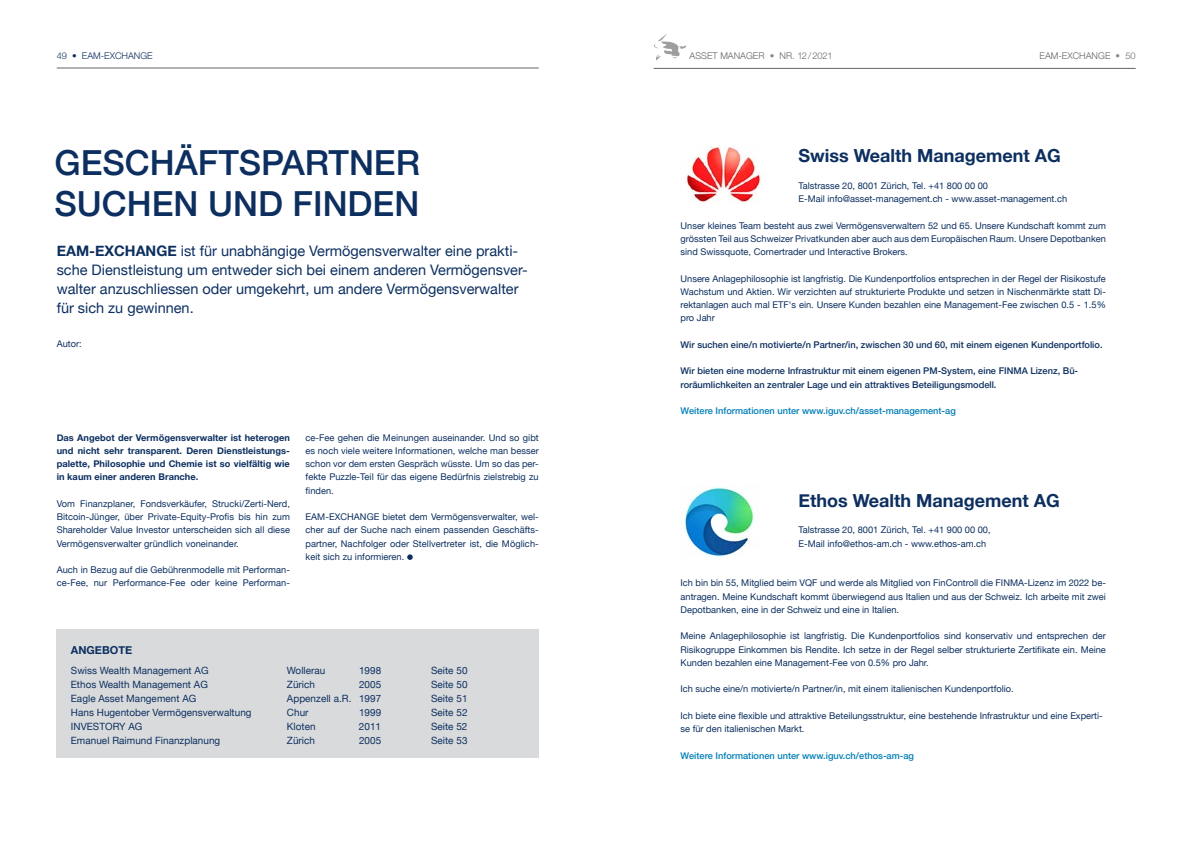
<style>
.page{position:relative;width:1191px;height:842px;background:#fff}
.page>*{position:absolute;margin:0;border:0;box-sizing:border-box;transform-origin:0 0}
.t1{font:500 34.5px/41.2px "Helvetica Neue";color:#0c2f60}
.t2{font:700 18px "Helvetica Neue";color:#0c2f60}
.t3{font:14.5px/19px "Helvetica Neue";color:#0c2f60}
.t4{font:700 11px "Helvetica Neue";color:#0c2f60}
.t5{font:10px "Helvetica Neue";letter-spacing:.005em;color:#0c2f60}
.t6{font:9.2px/13.2px "Helvetica Neue";color:#0c2f60;text-align:justify}
.t7{font:500 9.2px/13.2px "Helvetica Neue";color:#0c2f60}
.t8{font:700 9.2px/13.2px "Helvetica Neue";letter-spacing:.005em;color:#0c2f60;text-align:justify}
.t9{font:500 9.2px "Helvetica Neue";color:#007eb6}
.t10{font:300 9.2px "Helvetica Neue";color:#646567}
.t11{font:300 9.2px "Helvetica Neue";color:#0c2f60}
.s1{font-weight:700}
.s2{color:#87888a}
</style>
<div class="page">
<svg style="left:407px;top:554px;width:6px;height:6px"></svg>
<hr style="left:653px;top:68px;width:482px;height:1px;background:#646567">
<svg style="left:654px;top:34px;width:32px;height:26px"></svg>
<hr style="left:57px;top:68px;width:482px;height:1px;background:#646567">
<img style="left:684px;top:486px;width:70px;height:71px">
<img style="left:686px;top:146px;width:75px;height:57px">
<div style="left:57px;top:629px;width:482px;height:129px;background:#d9dadb"></div>
<p class="t11" style="left:57px;top:48px;width:98px">49 • EAM-EXCHANGE</p>
<h1 class="t1" style="left:55px;top:139px;width:367px">GESCHÄFTSPARTNER<br>SUCHEN UND FINDEN</h1>
<h3 class="t3" style="left:57px;top:242px;width:472px"><span class="s1">EAM-EXCHANGE</span> ist für unabhängige Vermögensverwalter eine prakti&shy;sche Dienstleistung um entweder sich bei einem anderen Vermögensver&shy;walter anzuschliessen oder umgekehrt, um andere Vermögensverwalter für sich zu gewinnen.</h3>
<p class="t6" style="left:57px;top:337px;width:27px">Autor:</p>
<p class="t8" style="left:57px;top:431px;width:235px">Das Angebot der Vermögensverwalter ist heterogen und nicht sehr transparent. Deren Dienstleistungs&shy;palette, Philosophie und Chemie ist so vielfältig wie in kaum einer anderen Branche.</p>
<p class="t6" style="left:57px;top:498px;width:235px">Vom Finanzplaner, Fondsverkäufer, Strucki/Zerti-Nerd, Bitcoin-Jünger, über Private-Equity-Profis bis hin zum Shareholder Value Investor unterscheiden sich all diese Vermögensverwalter gründlich voneinander.</p>
<p class="t6" style="left:57px;top:564px;width:235px">Auch in Bezug auf die Gebührenmodelle mit Performan&shy;ce-Fee, nur Performance-Fee oder keine Performan-</p>
<p class="t6" style="left:305px;top:431px;width:235px">ce-Fee gehen die Meinungen auseinander. Und so gibt es noch viele weitere Informationen, welche man besser schon vor dem ersten Gespräch wüsste. Um so das per&shy;fekte Puzzle-Teil für das eigene Bedürfnis zielstrebig zu finden.</p>
<p class="t6" style="left:305px;top:511px;width:235px">EAM-EXCHANGE bietet dem Vermögensverwalter, wel&shy;cher auf der Suche nach einem passenden Geschäfts&shy;partner, Nachfolger oder Stellvertreter ist, die Möglich&shy;keit sich zu informieren.</p>
<p class="t4" style="left:71px;top:641px;width:63px">ANGEBOTE</p>
<p class="t5" style="left:71px;top:663px;width:139px">Swiss Wealth Management AG</p>
<p class="t5" style="left:287px;top:663px;width:40px">Wollerau</p>
<p class="t5" style="left:359px;top:663px;width:24px">1998</p>
<p class="t5" style="left:431px;top:663px;width:38px">Seite 50</p>
<p class="t5" style="left:71px;top:677px;width:138px">Ethos Wealth Management AG</p>
<p class="t5" style="left:287px;top:677px;width:30px">Zürich</p>
<p class="t5" style="left:359px;top:677px;width:24px">2005</p>
<p class="t5" style="left:431px;top:677px;width:38px">Seite 50</p>
<p class="t5" style="left:71px;top:691px;width:127px">Eagle Asset Mangement AG</p>
<p class="t5" style="left:287px;top:691px;width:96px">Appenzell a.R. 1997</p>
<p class="t5" style="left:431px;top:691px;width:38px">Seite 51</p>
<p class="t5" style="left:71px;top:705px;width:182px">Hans Hugentober Vermögensverwaltung</p>
<p class="t5" style="left:287px;top:705px;width:23px">Chur</p>
<p class="t5" style="left:359px;top:705px;width:24px">1999</p>
<p class="t5" style="left:431px;top:705px;width:38px">Seite 52</p>
<p class="t5" style="left:71px;top:719px;width:73px">INVESTORY AG</p>
<p class="t5" style="left:287px;top:719px;width:30px">Kloten</p>
<p class="t5" style="left:359px;top:719px;width:24px">2011</p>
<p class="t5" style="left:431px;top:719px;width:38px">Seite 52</p>
<p class="t5" style="left:71px;top:733px;width:151px">Emanuel Raimund Finanzplanung</p>
<p class="t5" style="left:287px;top:733px;width:30px">Zürich</p>
<p class="t5" style="left:359px;top:733px;width:24px">2005</p>
<p class="t5" style="left:431px;top:733px;width:38px">Seite 53</p>
<p class="t10" style="left:689px;top:49px;width:145px">ASSET MANAGER <span class="s2">•</span> NR. 12/2021</p>
<p class="t10" style="left:1039px;top:49px;width:98px">EAM-EXCHANGE <span class="s2">•</span> 50</p>
<h2 class="t2" style="left:798px;top:142px;width:264px">Swiss Wealth Management AG</h2>
<p class="t6" style="left:798px;top:180px;width:270px">Talstrasse 20, 8001 Zürich, Tel. +41 800 00 00<br>E-Mail info@asset-management.ch - www.asset-management.ch</p>
<p class="t6" style="left:680px;top:219px;width:427px">Unser kleines Team besteht aus zwei Vermögensverwaltern 52 und 65. Unsere Kundschaft kommt zum grössten Teil aus Schweizer Privatkunden aber auch aus dem Europäischen Raum. Unsere Depotbanken sind Swissquote, Cornertrader und Interactive Brokers.</p>
<p class="t6" style="left:680px;top:272px;width:427px">Unsere Anlagephilosophie ist langfristig. Die Kundenportfolios entsprechen in der Regel der Risikostufe Wachstum und Aktien. Wir verzichten auf strukturierte Produkte und setzen in Nischenmärkte statt Di&shy;rektanlagen auch mal ETF's ein. Unsere Kunden bezahlen eine Management-Fee zwischen 0.5 - 1.5% pro Jahr</p>
<p class="t7" style="left:680px;top:337px;width:423px">Wir suchen eine/n motivierte/n Partner/in, zwischen 30 und 60, mit einem eigenen Kundenportfolio.</p>
<p class="t7" style="left:680px;top:364px;width:399px">Wir bieten eine moderne Infrastruktur mit einem eigenen PM-System, eine FINMA Lizenz, Bü&shy;roräumlichkeiten an zentraler Lage und ein attraktives Beteiligungsmodell.</p>
<p class="t9" style="left:680px;top:403px;width:277px">Weitere Informationen unter www.iguv.ch/asset-management-ag</p>
<h2 class="t2" style="left:798px;top:486px;width:263px">Ethos Wealth Management AG</h2>
<p class="t6" style="left:798px;top:524px;width:194px">Talstrasse 20, 8001 Zürich, Tel. +41 900 00 00,<br>E-Mail info@ethos-am.ch - www.ethos-am.ch</p>
<p class="t6" style="left:680px;top:577px;width:427px">Ich bin bin 55, Mitglied beim VQF und werde als Mitglied von FinControll die FINMA-Lizenz im 2022 be&shy;antragen. Meine Kundschaft kommt überwiegend aus Italien und aus der Schweiz. Ich arbeite mit zwei Depotbanken, eine in der Schweiz und eine in Italien.</p>
<p class="t6" style="left:680px;top:630px;width:427px">Meine Anlagephilosophie ist langfristig. Die Kundenportfolios sind konservativ und entsprechen der Risikogruppe Einkommen bis Rendite. Ich setze in der Regel selber strukturierte Zertifikate ein. Meine Kunden bezahlen eine Management-Fee von 0.5% pro Jahr.</p>
<p class="t6" style="left:680px;top:683px;width:335px">Ich suche eine/n motivierte/n Partner/in, mit einem italienischen Kundenportfolio.</p>
<p class="t6" style="left:680px;top:709px;width:424px">Ich biete eine flexible und attraktive Beteilungsstruktur, eine bestehende Infrastruktur und eine Experti&shy;se für den italienischen Markt.</p>
<p class="t9" style="left:680px;top:748px;width:235px">Weitere Informationen unter www.iguv.ch/ethos-am-ag</p>
</div>
